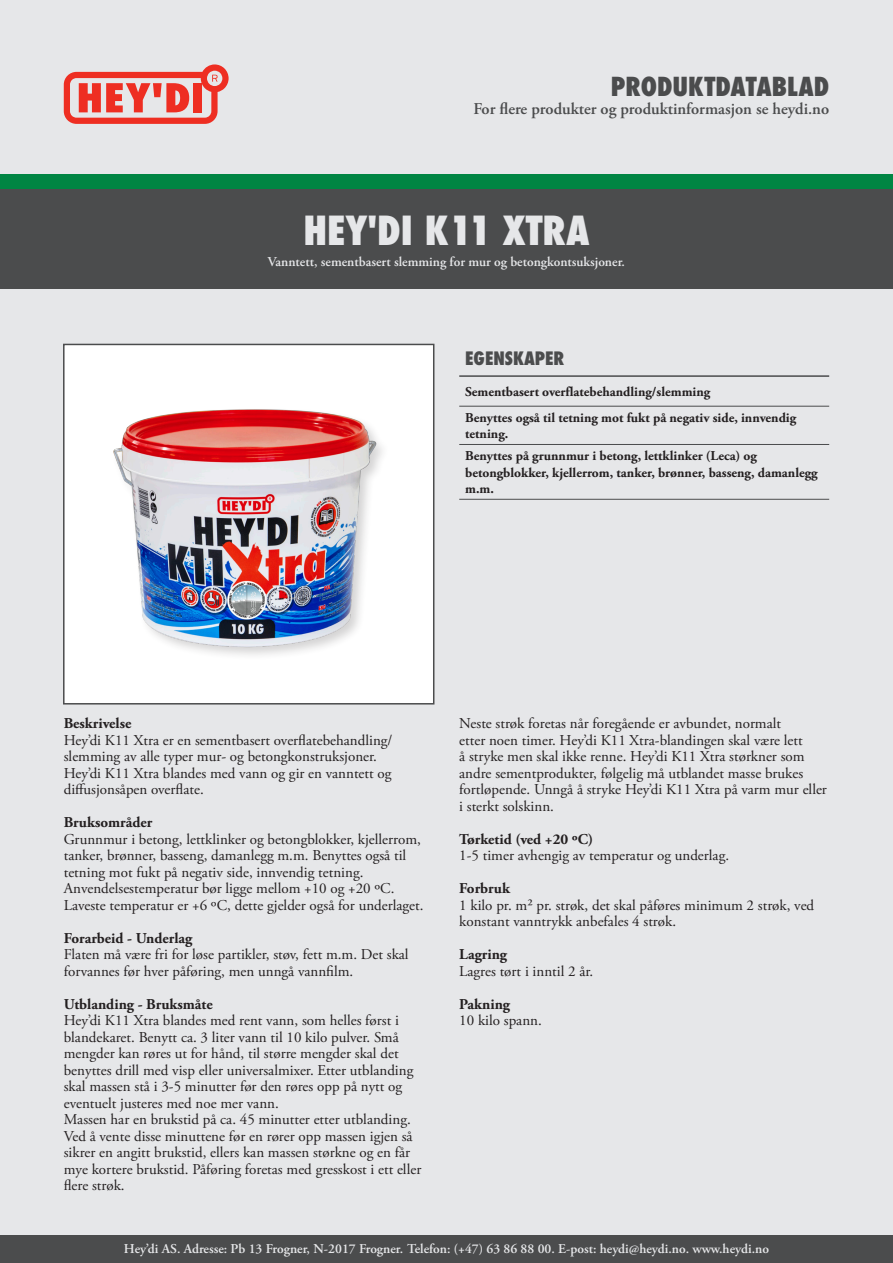
<style>
.page{position:relative;width:893px;height:1263px;background:#e6e7e9}
.page>*{position:absolute;margin:0;border:0;box-sizing:border-box;transform-origin:0 0}
.t1{font:800 condensed 39px "Futura";color:#e6e7e9}
.t2{font:800 condensed 25.5px "Futura";color:#4b4c4d}
.t3{font:800 condensed 18px "Futura";color:#4b4c4d}
.t4{font:600 16.5px "Adobe Garamond Pro";color:#4b4c4d}
.List{font:15px/16.5px "Adobe Garamond Pro";color:#231f20}
.List-2{font:700 15px "Adobe Garamond Pro";color:#231f20}
.t5{font:700 13.5px/16.5px "Adobe Garamond Pro";color:#231f20}
.t6{font:600 13.5px "Adobe Garamond Pro";color:#e6e7e9}
</style>
<div class="page">
<svg style="left:64px;top:64px;width:165px;height:60px"></svg>
<div style="left:0;top:189px;width:893px;height:100px;background:#4b4c4d"></div>
<div style="left:0;top:175px;width:893px;height:14px;background:#008543"></div>
<div style="left:64px;top:344px;width:370px;height:360px;background:#fff"></div>
<img style="left:113px;top:409px;width:270px;height:246px">
<div style="left:63px;top:344px;width:371px;height:360px;border:2px solid #4b4c4d"></div>
<hr style="left:459px;top:406px;width:370px;height:1px;background:#4b4c4d">
<hr style="left:459px;top:444px;width:370px;height:1px;background:#4b4c4d">
<hr style="left:459px;top:499px;width:370px;height:1px;background:#4b4c4d">
<hr style="left:459px;top:375px;width:370px;height:2px;background:#4b4c4d">
<div style="left:0;top:1235px;width:893px;height:28px;background:#4b4c4d"></div>
<p class="t2" style="left:611px;top:69px;width:220px">PRODUKTDATABLAD</p>
<p class="t4" style="left:473px;top:99px;width:357px">For flere produkter og produktinformasjon se heydi.no</p>
<p class="t1" style="left:303px;top:204px;width:288px">HEY'DI K11 XTRA</p>
<p class="t6" style="left:268px;top:254px;width:359px">Vanntett, sementbasert slemming for mur og betongkontsuksjoner.</p>
<p class="t3" style="left:465px;top:346px;width:101px">EGENSKAPER</p>
<p class="t5" style="left:465px;top:384px;width:247px">Sementbasert overflatebehandling/slemming</p>
<p class="t5" style="left:465px;top:410px;width:332px">Benyttes også til tetning mot fukt på negativ side, innvendig tetning.</p>
<p class="t5" style="left:465px;top:448px;width:293px">Benyttes på grunnmur i betong, lettklinker (Leca) og</p>
<p class="t5" style="left:465px;top:464px;width:354px">betongblokker, kjellerrom, tanker, brønner, basseng, damanlegg m.m.</p>
<p class="List-2" style="left:64px;top:715px;width:69px">Beskrivelse</p>
<p class="List" style="left:64px;top:732px;width:330px">Hey’di K11 Xtra er en sementbasert overflatebehandling/</p>
<p class="List" style="left:64px;top:749px;width:315px">slemming av alle typer mur- og betongkonstruksjoner.</p>
<p class="List" style="left:64px;top:765px;width:329px">Hey’di K11 Xtra blandes med vann og gir en vanntett og</p>
<p class="List" style="left:64px;top:782px;width:141px">diffusjonsåpen overflate.</p>
<p class="List-2" style="left:64px;top:814px;width:90px">Bruksområder</p>
<p class="List" style="left:64px;top:831px;width:359px">Grunnmur i betong, lettklinker og betongblokker, kjellerrom, tanker, brønner, basseng, damanlegg m.m. Benyttes også til tetning mot fukt på negativ side, innvendig tetning.</p>
<p class="List" style="left:64px;top:881px;width:332px">Anvendelsestemperatur bør ligge mellom +10 og +20 ºC.</p>
<p class="List" style="left:64px;top:897px;width:361px">Laveste temperatur er +6 ºC, dette gjelder også for underlaget.</p>
<p class="List-2" style="left:64px;top:929px;width:130px">Forarbeid - Underlag</p>
<p class="List" style="left:64px;top:947px;width:346px">Flaten må være fri for løse partikler, støv, fett m.m. Det skal forvannes før hver påføring, men unngå vannfilm.</p>
<p class="List-2" style="left:64px;top:995px;width:150px">Utblanding - Bruksmåte</p>
<p class="List" style="left:64px;top:1013px;width:351px">Hey’di K11 Xtra blandes med rent vann, som helles først i blandekaret. Benytt ca. 3 liter vann til 10 kilo pulver. Små mengder kan røres ut for hånd, til større mengder skal det benyttes drill med visp eller universalmixer. Etter utblanding skal massen stå i 3-5 minutter før den røres opp på nytt og eventuelt justeres med noe mer vann.</p>
<p class="List" style="left:64px;top:1112px;width:348px">Massen har en brukstid på ca. 45 minutter etter utblanding.</p>
<p class="List" style="left:64px;top:1128px;width:359px">Ved å vente disse minuttene før en rører opp massen igjen så sikrer en angitt brukstid, ellers kan massen størkne og en får mye kortere brukstid. Påføring foretas med gresskost i ett eller flere strøk.</p>
<p class="List" style="left:459px;top:716px;width:369px">Neste strøk foretas når foregående er avbundet, normalt<br>etter noen timer. Hey’di K11 Xtra-blandingen skal være lett<br>å stryke men skal ikke renne. Hey’di K11 Xtra størkner som andre sementprodukter, følgelig må utblandet masse brukes fortløpende. Unngå å stryke Hey’di K11 Xtra på varm mur eller i sterkt solskinn.</p>
<p class="List-2" style="left:459px;top:830px;width:136px">Tørketid (ved +20 ºC)</p>
<p class="List" style="left:459px;top:848px;width:271px">1-5 timer avhengig av temperatur og underlag.</p>
<p class="List-2" style="left:459px;top:880px;width:52px">Forbruk</p>
<p class="List" style="left:459px;top:897px;width:356px">1 kilo pr. m² pr. strøk, det skal påføres minimum 2 strøk, ved konstant vanntrykk anbefales 4 strøk.</p>
<p class="List-2" style="left:459px;top:946px;width:49px">Lagring</p>
<p class="List" style="left:459px;top:963px;width:136px">Lagres tørt i inntil 2 år.</p>
<p class="List-2" style="left:459px;top:995px;width:52px">Pakning</p>
<p class="List" style="left:459px;top:1013px;width:84px">10 kilo spann.</p>
<p class="t6" style="left:124px;top:1241px;width:646px">Hey’di AS. Adresse: Pb 13 Frogner, N-2017 Frogner. Telefon: (+47) 63 86 88 00. E-post: heydi@heydi.no. www.heydi.no</p>
</div>
